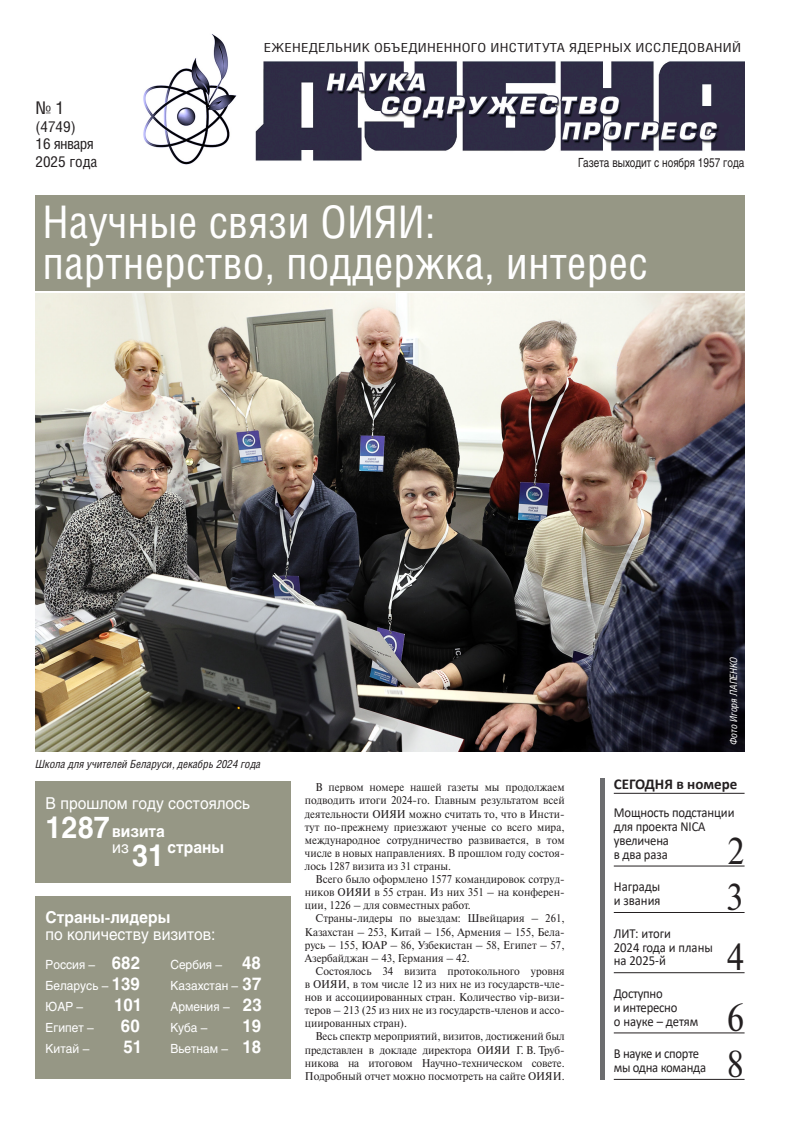
<style>
.page{position:relative;width:798px;height:1134px;background:#fff}
.page>*{position:absolute;margin:0;border:0;box-sizing:border-box;transform-origin:0 0}
.ЗАГОЛОВОК_основной{font:45px/41.2px "Helios Cond C";color:#fff}
.Анонс_новый_формат{font:37.5px "Newton C";color:#231f20;scale:.92 1}
.ОСНОВНОЙ_текст{font:700 17.5px "Helios C";color:#fff;scale:.95 1}
.t1{font:17.5px "Helios Cond C";color:#231f20;scale:1.05 1}
.ОСНОВНОЙ_текст-2{font:16.25px/17.5px "Helios C";color:#fff;scale:.95 1}
.ОСНОВНОЙ_текст-3{font:700 16.25px "Helios C";color:#fff;scale:.95 1}
.t2{font:15px/17.5px "Helios Cond C";color:#231f20;scale:1.05 1}
.ПОДРУБРИКА{font:700 15px "Calibri";color:#231f20}
.Анонс_новый_формат-2{font:13.75px/13.8px "Calibri";letter-spacing:-.01em;color:#231f20;scale:.92 1}
.ОСНОВНОЙ_текст-4{font:12.5px "Helios C";color:#fff;scale:.95 1}
.Подзаголовок_1{font:12.5px "Helios Cond C";letter-spacing:.02em;color:#231f20;scale:1.2 1}
.Подзаголовок_1-2{font:12.5px "Helios C";color:#231f20;scale:.8 1}
.ОСНОВНОЙ_текст-5{font:11.25px/13.1px "Newton C";color:#231f20;text-align:justify;scale:.95 1}
.Подпись_фото_нов23{font:italic 11.25px "Helios Cond C";color:#231f20}
.Подпись_фото_нов23-2{font:italic 10px "Helios Cond C";color:#fff}
.s1{font-size:30px}
.s2{font-weight:400}
.s3{font-weight:700}
.s4{font-weight:700;font-size:17.5px}
</style>
<div class="page">
<img style="left:35px;top:293px;width:709px;height:459px">
<hr style="left:613px;top:793px;width:131px;height:1px;background:#231f20">
<hr style="left:613px;top:866px;width:131px;height:1px;background:#231f20">
<hr style="left:613px;top:912px;width:131px;height:1px;background:#231f20">
<hr style="left:613px;top:972px;width:131px;height:1px;background:#231f20">
<hr style="left:613px;top:1032px;width:131px;height:1px;background:#231f20">
<hr style="left:613px;top:1079px;width:131px;height:1px;background:#231f20">
<hr style="left:600px;top:778px;width:4px;height:302px;background:#6c6d70">
<img style="left:255px;top:61px;width:489px;height:100px">
<img style="left:143px;top:34px;width:94px;height:131px">
<div style="left:35px;top:896px;width:256px;height:183px;background:#969785"></div>
<div style="left:35px;top:195px;width:709px;height:96px;background:#969785"></div>
<div style="left:35px;top:782px;width:256px;height:101px;background:#969785"></div>
<p class="t1" style="left:35px;top:97px;width:29px">№ 1</p>
<p class="t2" style="left:35px;top:117px;width:61px">(4749)<br>16 января<br>2025 года</p>
<p class="Подзаголовок_1" style="left:264px;top:40px;width:399px">ЕЖЕНЕДЕЛЬНИК ОБЪЕДИНЕННОГО ИНСТИТУТА ЯДЕРНЫХ ИССЛЕДОВАНИЙ</p>
<p class="Подзаголовок_1-2" style="left:578px;top:155px;width:209px">Газета выходит с ноября 1957 года</p>
<p class="ЗАГОЛОВОК_основной" style="left:43px;top:200px;width:606px">Научные связи ОИЯИ: партнерство, поддержка, интерес</p>
<p class="Подпись_фото_нов23" style="left:35px;top:757px;width:227px">Школа для учителей Беларуси, декабрь 2024 года</p>
<p class="ОСНОВНОЙ_текст-2" style="left:46px;top:794px;width:217px">В прошлом году состоялось</p>
<p class="ОСНОВНОЙ_текст-3" style="left:46px;top:822px;width:127px"><span class="s1">1287</span> визита</p>
<p class="ОСНОВНОЙ_текст-3" style="left:112px;top:838px;width:119px"><span class="s2">из</span> <span class="s1">31</span> страны</p>
<p class="ОСНОВНОЙ_текст-2" style="left:46px;top:908px;width:180px"><span class="s3">Страны-лидеры<br></span>по количеству визитов:</p>
<p class="ОСНОВНОЙ_текст-4" style="left:46px;top:957px;width:101px">Россия – <span class="s4">682</span></p>
<p class="ОСНОВНОЙ_текст-4" style="left:46px;top:978px;width:101px">Беларусь – <span class="s4">139</span></p>
<p class="ОСНОВНОЙ_текст-4" style="left:46px;top:999px;width:41px">ЮАР –</p>
<p class="ОСНОВНОЙ_текст" style="left:114px;top:994px;width:31px">101</p>
<p class="ОСНОВНОЙ_текст-4" style="left:46px;top:1020px;width:52px">Египет –</p>
<p class="ОСНОВНОЙ_текст" style="left:121px;top:1015px;width:21px">60</p>
<p class="ОСНОВНОЙ_текст-4" style="left:46px;top:1041px;width:47px">Китай –</p>
<p class="ОСНОВНОЙ_текст" style="left:124px;top:1036px;width:21px">51</p>
<p class="ОСНОВНОЙ_текст-4" style="left:170px;top:957px;width:97px">Сербия – <span class="s4">48</span></p>
<p class="ОСНОВНОЙ_текст-4" style="left:170px;top:978px;width:97px">Казахстан – <span class="s4">37</span></p>
<p class="ОСНОВНОЙ_текст-4" style="left:170px;top:999px;width:97px">Армения – <span class="s4">23</span></p>
<p class="ОСНОВНОЙ_текст-4" style="left:170px;top:1020px;width:41px">Куба –</p>
<p class="ОСНОВНОЙ_текст" style="left:242px;top:1015px;width:21px">19</p>
<p class="ОСНОВНОЙ_текст-4" style="left:170px;top:1041px;width:97px">Вьетнам – <span class="s4">18</span></p>
<p class="ОСНОВНОЙ_текст-5" style="left:305px;top:781px;width:275px;text-indent:11px">В первом номере нашей газеты мы продолжаем подводить итоги 2024-го. Главным результатом всей деятельности ОИЯИ можно считать то, что в Инсти&shy;тут по-прежнему приезжают ученые со всего мира, международное сотрудничество развивается, в том числе в новых направлениях. В прошлом году состоя&shy;лось 1287 визита из 31 страны.</p>
<p class="ОСНОВНОЙ_текст-5" style="left:305px;top:873px;width:275px;text-indent:11px">Всего было оформлено 1577 командировок сотруд&shy;ников ОИЯИ в 55 стран. Из них 351 – на конферен&shy;ции, 1226 – для совместных работ.</p>
<p class="ОСНОВНОЙ_текст-5" style="left:305px;top:912px;width:275px;text-indent:11px">Страны-лидеры по выездам: Швейцария – 261, Казахстан – 253, Китай – 156, Армения – 155, Бела&shy;русь – 155, ЮАР – 86, Узбекистан – 58, Египет – 57, Азербайджан – 43, Германия – 42.</p>
<p class="ОСНОВНОЙ_текст-5" style="left:305px;top:964px;width:275px;text-indent:11px">Состоялось 34 визита протокольного уровня в ОИЯИ, в том числе 12 из них не из государств-чле&shy;нов и ассоциированных стран. Количество vip‑визи&shy;теров – 213 (25 из них не из государств-членов и ассо&shy;циированных стран).</p>
<p class="ОСНОВНОЙ_текст-5" style="left:305px;top:1030px;width:275px;text-indent:11px">Весь спектр мероприятий, визитов, достижений был представлен в докладе директора ОИЯИ Г. В. Труб&shy;никова на итоговом Научно-техническом совете.<br>Подробный отчет можно посмотреть на сайте ОИЯИ.</p>
<p class="Подпись_фото_нов23-2" style="left:727px;top:745px;width:90px;rotate:-90deg">Фото Игоря ЛАПЕНКО</p>
<p class="ПОДРУБРИКА" style="left:613px;top:774px;width:125px">СЕГОДНЯ в номере</p>
<p class="Анонс_новый_формат-2" style="left:613px;top:806px;width:133px">Мощность подстанции для проекта NICA увеличена<br>в два раза</p>
<p class="Анонс_новый_формат" style="left:727px;top:830px;width:20px">2</p>
<p class="Анонс_новый_формат-2" style="left:613px;top:879px;width:52px">Награды и звания</p>
<p class="Анонс_новый_формат" style="left:725px;top:877px;width:20px">3</p>
<p class="Анонс_новый_формат-2" style="left:613px;top:926px;width:109px">ЛИТ: итоги<br>2024 года и планы на 2025-й</p>
<p class="Анонс_новый_формат" style="left:726px;top:937px;width:20px">4</p>
<p class="Анонс_новый_формат-2" style="left:613px;top:986px;width:94px">Доступно<br>и интересно<br>о науке – детям</p>
<p class="Анонс_новый_формат" style="left:726px;top:997px;width:20px">6</p>
<p class="Анонс_новый_формат-2" style="left:613px;top:1046px;width:102px">В науке и спорте мы одна команда</p>
<p class="Анонс_новый_формат" style="left:726px;top:1044px;width:20px">8</p>
</div>
